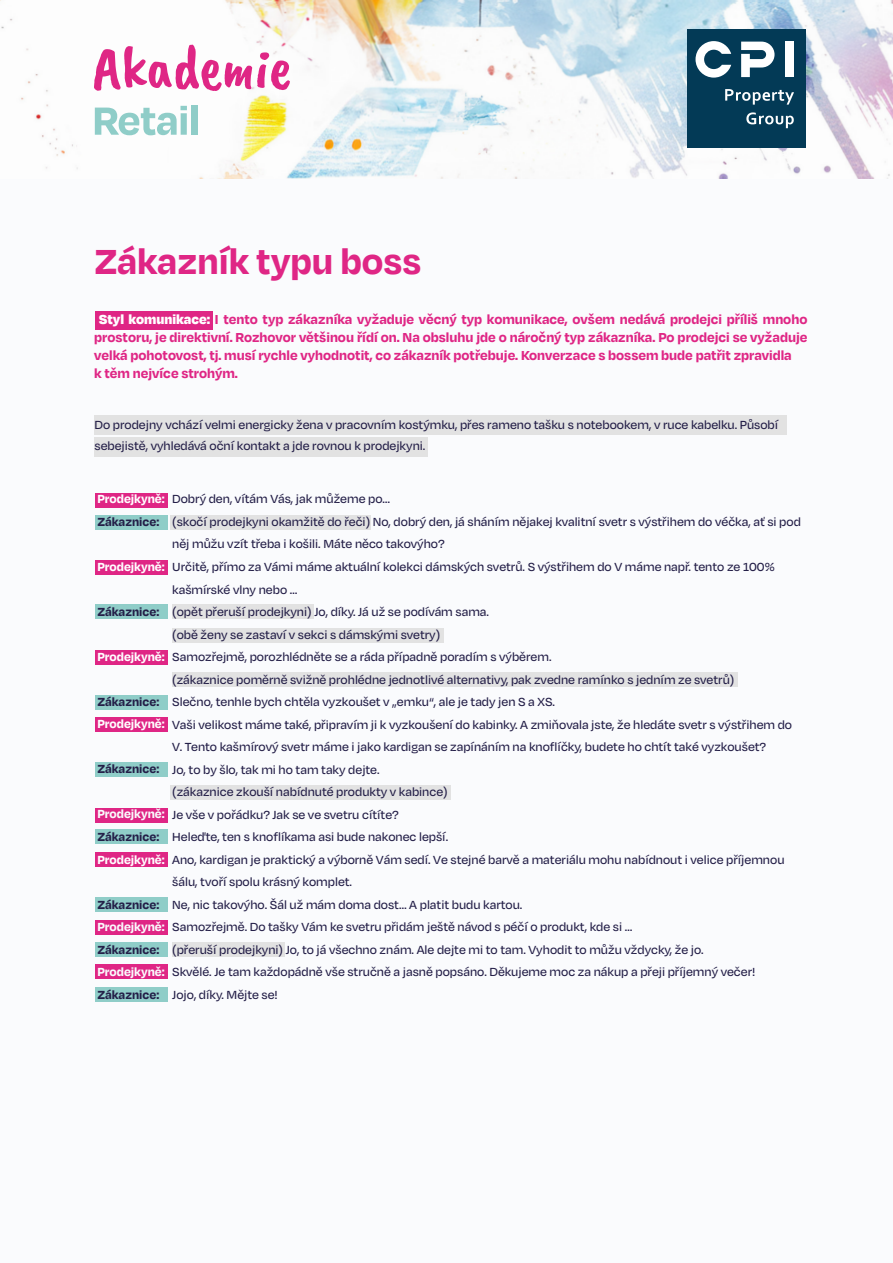
<style>
.page{position:relative;width:893px;height:1263px;background:#fafbfd}
.page>*{position:absolute;margin:0;border:0;box-sizing:border-box;transform-origin:0 0}
.t1{font:700 40.05px "Degular";color:#df2685}
.t2{font:700 15px/18px "Degular";color:#df2685}
.t3{font:500 13.5px/22.5px "Degular";color:#241f48}
.t4{font:700 13.5px "Degular";color:#241f48}
.t5{font:700 13.5px "Degular";color:#fff}
.t6{font:700 13.5px "Degular";color:#fafbfd}
.s1{font-weight:900;color:#fff}
</style>
<div class="page">
<div style="left:95px;top:311px;width:118px;height:19px;background:#df2685"></div>
<div style="left:95px;top:493px;width:72px;height:14px;background:#df2685"></div>
<div style="left:95px;top:560px;width:72px;height:15px;background:#df2685"></div>
<div style="left:95px;top:650px;width:72px;height:14px;background:#df2685"></div>
<div style="left:95px;top:717px;width:72px;height:15px;background:#df2685"></div>
<div style="left:95px;top:808px;width:72px;height:14px;background:#df2685"></div>
<div style="left:95px;top:852px;width:72px;height:15px;background:#df2685"></div>
<div style="left:95px;top:920px;width:72px;height:14px;background:#df2685"></div>
<div style="left:95px;top:964px;width:72px;height:15px;background:#df2685"></div>
<div style="left:95px;top:515px;width:72px;height:14px;background:#8fcdc8"></div>
<div style="left:170px;top:515px;width:201px;height:14px;background:#e2e2e2"></div>
<div style="left:172px;top:604px;width:142px;height:15px;background:#e2e2e2"></div>
<div style="left:172px;top:628px;width:271px;height:15px;background:#e2e2e2"></div>
<div style="left:172px;top:672px;width:565px;height:15px;background:#e2e2e2"></div>
<div style="left:170px;top:785px;width:281px;height:15px;background:#e2e2e2"></div>
<div style="left:172px;top:942px;width:112px;height:15px;background:#e2e2e2"></div>
<div style="left:95px;top:604px;width:72px;height:15px;background:#8fcdc8"></div>
<div style="left:95px;top:695px;width:72px;height:15px;background:#8fcdc8"></div>
<div style="left:95px;top:762px;width:72px;height:15px;background:#8fcdc8"></div>
<div style="left:95px;top:829px;width:72px;height:15px;background:#8fcdc8"></div>
<div style="left:95px;top:897px;width:72px;height:15px;background:#8fcdc8"></div>
<div style="left:95px;top:942px;width:72px;height:15px;background:#8fcdc8"></div>
<div style="left:95px;top:987px;width:72px;height:14px;background:#8fcdc8"></div>
<div style="left:94px;top:415px;width:693px;height:19px;background:#e2e2e2"></div>
<div style="left:94px;top:437px;width:334px;height:19px;background:#e2e2e2"></div>
<img style="left:0;top:0;width:893px;height:179px">
<div style="left:687px;top:30px;width:118px;height:118px;background:#033a56"></div>
<div style="left:785px;top:42px;width:9px;height:35px;background:#fff"></div>
<svg style="left:741px;top:42px;width:33px;height:35px"></svg>
<svg style="left:695px;top:41px;width:36px;height:37px"></svg>
<svg style="left:725px;top:89px;width:69px;height:16px"></svg>
<svg style="left:746px;top:112px;width:48px;height:16px"></svg>
<svg style="left:94px;top:45px;width:196px;height:46px"></svg>
<svg style="left:95px;top:106px;width:92px;height:29px"></svg>
<div style="left:191px;top:106px;width:6px;height:29px;background:#8fcdc8"></div>
<h1 class="t1" style="left:94px;top:235px;width:328px">Zákazník typu boss</h1>
<p class="t2" style="left:94px;top:310px;width:715px;text-indent:5px"><span class="s1">Styl komunikace:</span> I tento typ zákazníka vyžaduje věcný typ komunikace, ovšem nedává prodejci příliš mnoho prostoru, je direktivní. Rozhovor většinou řídí on. Na obsluhu jde o náročný typ zákazníka. Po prodejci se vyžaduje velká pohotovost, tj. musí rychle vyhodnotit, co zákazník potřebuje. Konverzace s bossem bude patřit zpravidla<br>k těm nejvíce strohým.</p>
<p class="t3" style="left:95px;top:413px;width:685px;line-height:21px">Do prodejny vchází velmi energicky žena v pracovním kostýmku, přes rameno tašku s notebookem, v ruce kabelku. Působí sebejistě, vyhledává oční kontakt a jde rovnou k prodejkyni.</p>
<p class="t5" style="left:97px;top:491px;width:69px">Prodejkyně:</p>
<p class="t4" style="left:97px;top:513px;width:63px">Zákaznice:</p>
<p class="t5" style="left:97px;top:558px;width:69px">Prodejkyně:</p>
<p class="t4" style="left:97px;top:603px;width:63px">Zákaznice:</p>
<p class="t5" style="left:97px;top:648px;width:69px">Prodejkyně:</p>
<p class="t4" style="left:97px;top:693px;width:63px">Zákaznice:</p>
<p class="t5" style="left:97px;top:716px;width:69px">Prodejkyně:</p>
<p class="t4" style="left:97px;top:761px;width:63px">Zákaznice:</p>
<p class="t6" style="left:97px;top:806px;width:69px">Prodejkyně:</p>
<p class="t4" style="left:97px;top:828px;width:63px">Zákaznice:</p>
<p class="t5" style="left:97px;top:851px;width:69px">Prodejkyně:</p>
<p class="t4" style="left:97px;top:896px;width:63px">Zákaznice:</p>
<p class="t6" style="left:97px;top:918px;width:69px">Prodejkyně:</p>
<p class="t4" style="left:97px;top:941px;width:63px">Zákaznice:</p>
<p class="t6" style="left:97px;top:963px;width:69px">Prodejkyně:</p>
<p class="t4" style="left:97px;top:986px;width:63px">Zákaznice:</p>
<p class="t3" style="left:172px;top:487px;width:630px">Dobrý den, vítám Vás, jak můžeme po…<br>(skočí prodejkyni okamžitě do řeči) No, dobrý den, já sháním nějakej kvalitní svetr s výstřihem do véčka, ať si pod něj můžu vzít třeba i košili. Máte něco takovýho?<br>Určitě, přímo za Vámi máme aktuální kolekci dámských svetrů. S výstřihem do V máme např. tento ze 100% kašmírské vlny nebo …<br>(opět přeruší prodejkyni) Jo, díky. Já už se podívám sama.<br>(obě ženy se zastaví v sekci s dámskými svetry)<br>Samozřejmě, porozhlédněte se a ráda případně poradím s výběrem.<br>(zákaznice poměrně svižně prohlédne jednotlivé alternativy, pak zvedne ramínko s jedním ze svetrů)<br>Slečno, tenhle bych chtěla vyzkoušet v „emku“, ale je tady jen S a XS.<br>Vaši velikost máme také, připravím ji k vyzkoušení do kabinky. A zmiňovala jste, že hledáte svetr s výstřihem do V. Tento kašmírový svetr máme i jako kardigan se zapínáním na knoflíčky, budete ho chtít také vyzkoušet?<br>Jo, to by šlo, tak mi ho tam taky dejte.<br>(zákaznice zkouší nabídnuté produkty v kabince)<br>Je vše v pořádku? Jak se ve svetru cítíte?<br>Heleďte, ten s knoflíkama asi bude nakonec lepší.<br>Ano, kardigan je praktický a výborně Vám sedí. Ve stejné barvě a materiálu mohu nabídnout i velice příjemnou šálu, tvoří spolu krásný komplet.<br>Ne, nic takovýho. Šál už mám doma dost… A platit budu kartou.<br>Samozřejmě. Do tašky Vám ke svetru přidám ještě návod s péčí o produkt, kde si …<br>(přeruší prodejkyni) Jo, to já všechno znám. Ale dejte mi to tam. Vyhodit to můžu vždycky, že jo.<br>Skvělé. Je tam každopádně vše stručně a jasně popsáno. Děkujeme moc za nákup a přeji příjemný večer!<br>Jojo, díky. Mějte se!</p>
</div>
